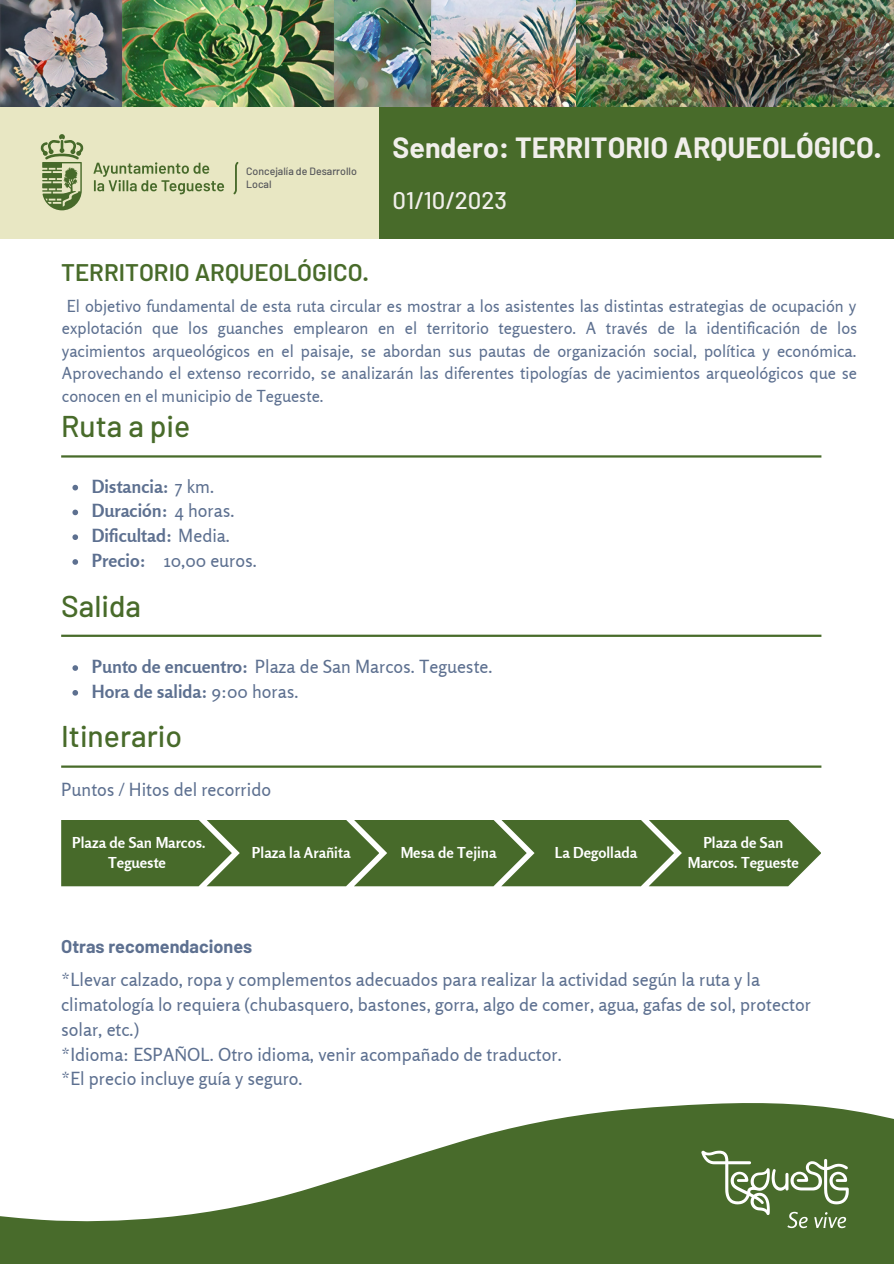
<style>
.page{position:relative;width:894px;height:1264px;background:#fff}
.page>*{position:absolute;margin:0;border:0;box-sizing:border-box;transform-origin:0 0}
.t1{font:500 30px "Barlow";color:#486b2a}
.t2{font:700 28.5px "Barlow";color:#f1efeb}
.t3{font:600 24px "Barlow";color:#486b2a}
.t4{font:500 24px "Barlow";color:#f1efeb}
.t5{font:18px/24.8px "Rosario";color:#5d7090}
.t6{font:700 18px/24.8px "Rosario";color:#5d7090}
.t7{font:700 18px "Barlow";color:#5d7090}
.t8{font:16.5px/22.5px "Rosario";color:#5d7090;text-align:justify}
.t9{font:700 15px/20.2px "Rosario";color:#fff;text-align:center}
.t10{font:500 10.5px/12.9px "Barlow";color:#55565a}
.s1{font-weight:400}
.s2{font-weight:700}
</style>
<div class="page">
<img style="left:0;top:0;width:122px;height:107px">
<img style="left:333px;top:0;width:98px;height:107px">
<img style="left:431px;top:0;width:462px;height:107px">
<img style="left:122px;top:0;width:211px;height:107px">
<hr style="left:61px;top:455px;width:760px;height:2px;background:#486b2a">
<hr style="left:61px;top:634px;width:760px;height:3px;background:#486b2a">
<hr style="left:61px;top:765px;width:760px;height:2px;background:#486b2a">
<div style="left:0;top:107px;width:382px;height:131px;background:#e8e7c3"></div>
<div style="left:379px;top:107px;width:514px;height:131px;background:#486b2a"></div>
<svg style="left:61px;top:820px;width:759px;height:66px;background:#527337"></svg>
<svg style="left:0;top:1103px;width:893px;height:160px;fill:#486b2b"></svg>
<svg style="left:701px;top:1150px;width:147px;height:78px;background:#698652"></svg>
<svg style="left:72px;top:485px;width:6px;height:5px"></svg>
<svg style="left:72px;top:509px;width:6px;height:6px"></svg>
<svg style="left:72px;top:534px;width:6px;height:6px"></svg>
<svg style="left:72px;top:559px;width:6px;height:6px"></svg>
<svg style="left:72px;top:665px;width:6px;height:6px"></svg>
<svg style="left:72px;top:690px;width:6px;height:5px"></svg>
<svg style="left:41px;top:134px;width:42px;height:76px"></svg>
<svg style="left:93px;top:162px;width:131px;height:32px"></svg>
<svg style="left:233px;top:162px;width:5px;height:32px"></svg>
<p class="t10" style="left:246px;top:164px;width:112px">Concejalía de Desarrollo<br>Local</p>
<h2 class="t2" style="left:392px;top:129px;width:490px">Sendero: TERRITORIO ARQUEOLÓGICO.</h2>
<h3 class="t4" style="left:392px;top:185px;width:116px">01/10/2023</h3>
<h3 class="t3" style="left:61px;top:257px;width:309px">TERRITORIO ARQUEOLÓGICO.</h3>
<p class="t8" style="left:62px;top:294px;width:796px">El objetivo fundamental de esta ruta circular es mostrar a los asistentes las distintas estrategias de ocupación y explotación que los guanches emplearon en el territorio teguestero. A través de la identificación de los yacimientos arqueológicos en el paisaje, se abordan sus pautas de organización social, política y económica.<br>Aprovechando el extenso recorrido, se analizarán las diferentes tipologías de yacimientos arqueológicos que se conocen en el municipio de Tegueste.</p>
<h1 class="t1" style="left:61px;top:407px;width:130px">Ruta a pie</h1>
<p class="t6" style="left:92px;top:473px;width:144px">Distancia: <span class="s1">7 km.<br></span>Duración: <span class="s1">4 horas.<br></span>Dificultad: <span class="s1">Media.<br></span>Precio:</p>
<p class="t5" style="left:164px;top:547px;width:95px">10,00 euros.</p>
<h1 class="t1" style="left:61px;top:586px;width:81px">Salida</h1>
<p class="t5" style="left:92px;top:654px;width:402px"><span class="s2">Punto de encuentro:</span> Plaza de San Marcos. Tegueste.<br><span class="s2">Hora de salida:</span> 9:00 horas.</p>
<h1 class="t1" style="left:61px;top:717px;width:122px">Itinerario</h1>
<p class="t5" style="left:61px;top:776px;width:211px">Puntos / Hitos del recorrido</p>
<p class="t9" style="left:72px;top:832px;width:135px">Plaza de San Marcos.<br>Tegueste</p>
<p class="t9" style="left:252px;top:842px;width:100px">Plaza la Arañita</p>
<p class="t9" style="left:400px;top:842px;width:97px">Mesa de Tejina</p>
<p class="t9" style="left:554px;top:842px;width:84px">La Degollada</p>
<p class="t9" style="left:687px;top:832px;width:113px">Plaza de San<br>Marcos. Tegueste</p>
<p class="t7" style="left:61px;top:935px;width:193px">Otras recomendaciones</p>
<p class="t5" style="left:61px;top:967px;width:751px">*Llevar calzado, ropa y complementos adecuados para realizar la actividad según la ruta y la climatología lo requiera (chubasquero, bastones, gorra, algo de comer, agua, gafas de sol, protector solar, etc.)<br>*Idioma: ESPAÑOL. Otro idioma, venir acompañado de traductor.<br>*El precio incluye guía y seguro.</p>
</div>
